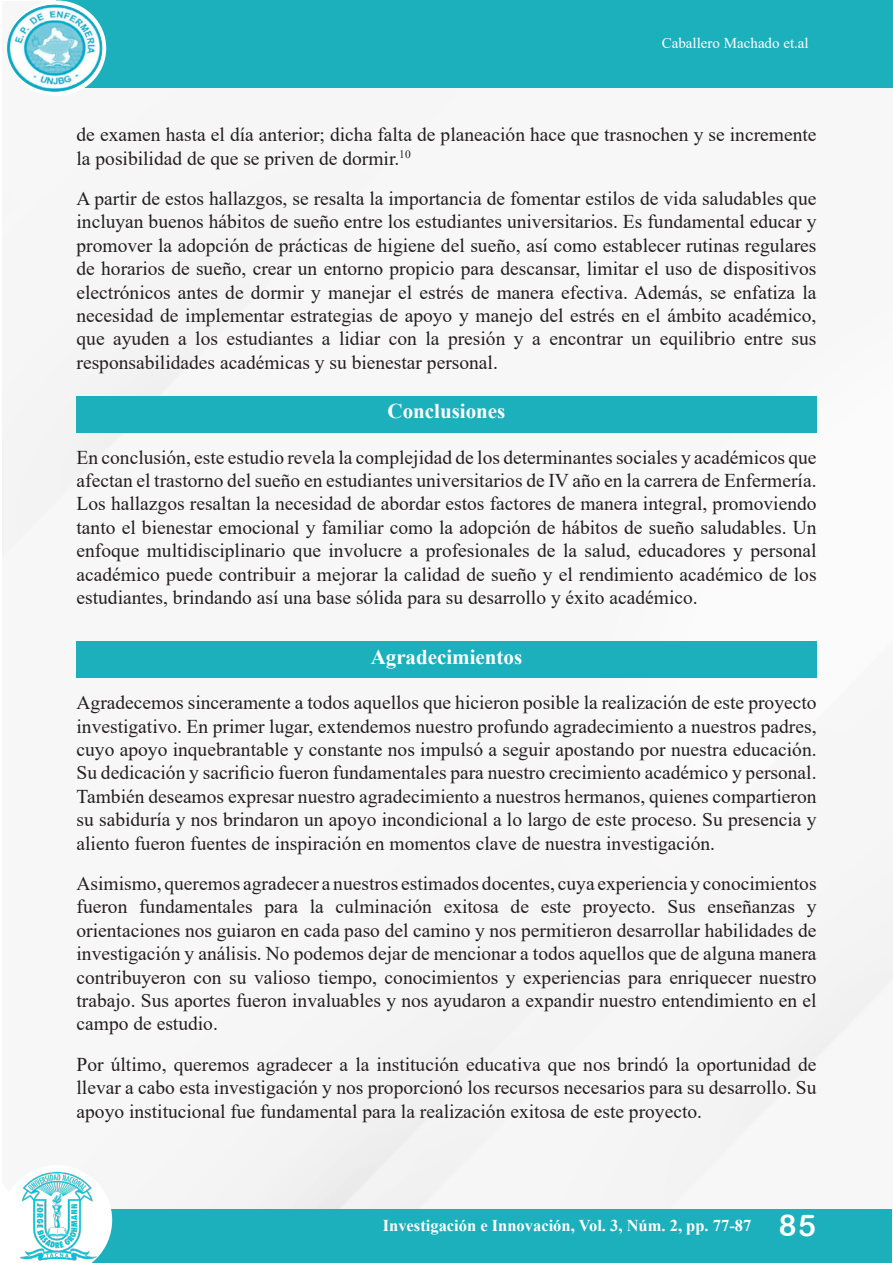
<style>
.page{position:relative;width:893px;height:1263px;background:#fff}
.page>*{position:absolute;margin:0;border:0;box-sizing:border-box;transform-origin:0 0}
.t1{font:700 21px "Times New Roman";color:#fff}
.t2{font:19.5px/23.4px "Times New Roman";color:#231f20;text-align:justify}
.t3{font:700 16.5px "Times New Roman";color:#fff}
.t4{font:15px "Times New Roman";color:#fff}
.s1{font-family:"Arial Rounded MT Bold";font-weight:400;font-size:30px}
</style>
<div class="page">
<img style="left:2px;top:40px;width:891px;height:1169px">
<div style="left:57px;top:0;width:836px;height:88px;background:#1cb0bd"></div>
<div style="left:74px;top:1209px;width:818px;height:54px;background:#1cb0bd"></div>
<svg style="left:2px;top:1165px;width:110px;height:98px"></svg>
<div style="left:8px;top:0;width:98px;height:96px;background:#fff;border-radius:50%"></div>
<img style="left:8px;top:5px;width:94px;height:86px">
<div style="left:77px;top:396px;width:740px;height:36px;background:#1cb0bd"></div>
<div style="left:77px;top:642px;width:740px;height:36px;background:#1cb0bd"></div>
<p class="t4" style="left:662px;top:32px;width:149px">Caballero Machado et.al</p>
<p class="t2" style="left:77px;top:122px;width:741px">de examen hasta el día anterior; dicha falta de planeación hace que trasnochen y se incremente la posibilidad de que se priven de dormir.<sup>10</sup></p>
<p class="t2" style="left:77px;top:186px;width:741px">A partir de estos hallazgos, se resalta la importancia de fomentar estilos de vida saludables que incluyan buenos hábitos de sueño entre los estudiantes universitarios. Es fundamental educar y promover la adopción de prácticas de higiene del sueño, así como establecer rutinas regulares de horarios de sueño, crear un entorno propicio para descansar, limitar el uso de dispositivos electrónicos antes de dormir y manejar el estrés de manera efectiva. Además, se enfatiza la necesidad de implementar estrategias de apoyo y manejo del estrés en el ámbito académico, que ayuden a los estudiantes a lidiar con la presión y a encontrar un equilibrio entre sus responsabilidades académicas y su bienestar personal.</p>
<p class="t1" style="left:388px;top:396px;width:119px">Conclusiones</p>
<p class="t2" style="left:77px;top:445px;width:741px">En conclusión, este estudio revela la complejidad de los determinantes sociales y académicos que afectan el trastorno del sueño en estudiantes universitarios de IV año en la carrera de Enfermería.<br>Los hallazgos resaltan la necesidad de abordar estos factores de manera integral, promoviendo tanto el bienestar emocional y familiar como la adopción de hábitos de sueño saludables. Un enfoque multidisciplinario que involucre a profesionales de la salud, educadores y personal académico puede contribuir a mejorar la calidad de sueño y el rendimiento académico de los estudiantes, brindando así una base sólida para su desarrollo y éxito académico.</p>
<p class="t1" style="left:371px;top:642px;width:153px">Agradecimientos</p>
<p class="t2" style="left:77px;top:690px;width:742px">Agradecemos sinceramente a todos aquellos que hicieron posible la realización de este proyecto investigativo. En primer lugar, extendemos nuestro profundo agradecimiento a nuestros padres, cuyo apoyo inquebrantable y constante nos impulsó a seguir apostando por nuestra educación.<br>Su dedicación y sacrificio fueron fundamentales para nuestro crecimiento académico y personal.<br>También deseamos expresar nuestro agradecimiento a nuestros hermanos, quienes compartieron su sabiduría y nos brindaron un apoyo incondicional a lo largo de este proceso. Su presencia y aliento fueron fuentes de inspiración en momentos clave de nuestra investigación.</p>
<p class="t2" style="left:77px;top:871px;width:742px">Asimismo, queremos agradecer a nuestros estimados docentes, cuya experiencia y conocimientos fueron fundamentales para la culminación exitosa de este proyecto. Sus enseñanzas y orientaciones nos guiaron en cada paso del camino y nos permitieron desarrollar habilidades de investigación y análisis. No podemos dejar de mencionar a todos aquellos que de alguna manera contribuyeron con su valioso tiempo, conocimientos y experiencias para enriquecer nuestro trabajo. Sus aportes fueron invaluables y nos ayudaron a expandir nuestro entendimiento en el campo de estudio.</p>
<p class="t2" style="left:77px;top:1052px;width:741px">Por último, queremos agradecer a la institución educativa que nos brindó la oportunidad de llevar a cabo esta investigación y nos proporcionó los recursos necesarios para su desarrollo. Su apoyo institucional fue fundamental para la realización exitosa de este proyecto.</p>
<p class="t3" style="left:383px;top:1214px;width:435px">Investigación e Innovación, Vol. 3, Núm. 2, pp. 77-87 <span class="s1">85</span></p>
</div>
